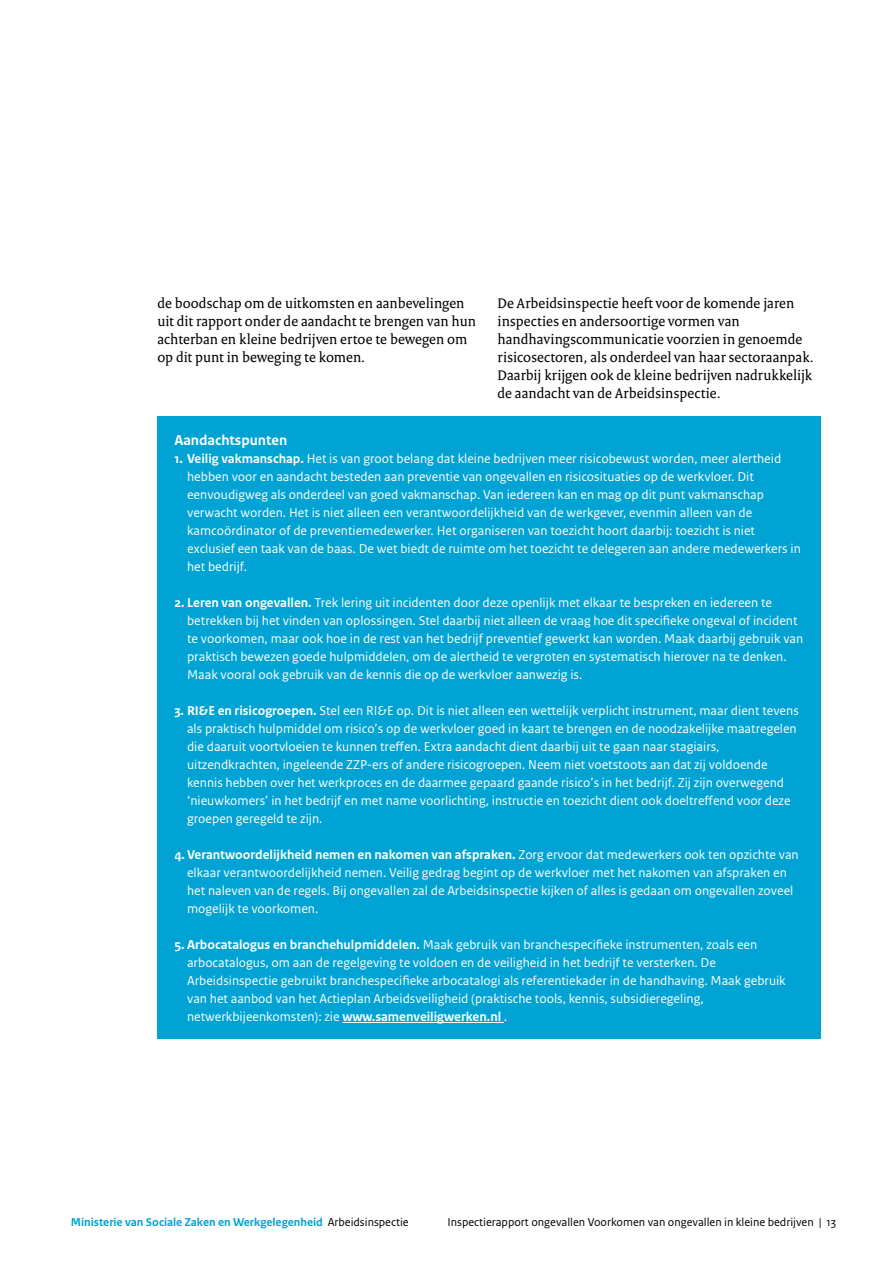
<style>
.page{position:relative;width:893px;height:1263px;background:#fff}
.page>*{position:absolute;margin:0;border:0;box-sizing:border-box;transform-origin:0 0}
.t1{font:15px/18px "Rijksoverheid Serif";letter-spacing:.005em;color:#000}
.t2{font:700 15px "Rijksoverheid Sans Text";color:#fff}
.t3{font:13.5px/18px "Rijksoverheid Sans Text";color:#fff}
.t4{font:12px "Rijksoverheid Sans Text";color:#000}
.t5{font:700 12px "Rijksoverheid Sans Text";color:#00a3d3}
.s1{font-weight:700}
.s2{font-weight:400;color:#000}
</style>
<div class="page">
<div style="left:157px;top:416px;width:664px;height:622px;background:#00a3d3"></div>
<hr style="left:342px;top:1022px;width:162px;height:1px;background:#fff">
<p class="t1" style="left:157px;top:294px;width:320px">de boodschap om de uitkomsten en aanbevelingen uit dit rapport onder de aandacht te brengen van hun achterban en kleine bedrijven ertoe te bewegen om op dit punt in beweging te komen.</p>
<p class="t1" style="left:497px;top:294px;width:318px">De Arbeidsinspectie heeft voor de komende jaren inspecties en andersoortige vormen van handhavingscommunicatie voorzien in genoemde risicosectoren, als onderdeel van haar sectoraanpak.<br>Daarbij krijgen ook de kleine bedrijven nadrukkelijk de aandacht van de Arbeidsinspectie.</p>
<p class="t2" style="left:174px;top:432px;width:115px">Aandachtspunten</p>
<p class="t3" style="left:187px;top:450px;width:615px;text-indent:-13px"><span class="s1">1. Veilig vakmanschap.</span> Het is van groot belang dat kleine bedrijven meer risicobewust worden, meer alertheid hebben voor en aandacht besteden aan preventie van ongevallen en risicosituaties op de werkvloer. Dit eenvoudigweg als onderdeel van goed vakmanschap. Van iedereen kan en mag op dit punt vakmanschap verwacht worden. Het is niet alleen een verantwoordelijkheid van de werkgever, evenmin alleen van de kamcoördinator of de preventiemedewerker. Het organiseren van toezicht hoort daarbij: toezicht is niet exclusief een taak van de baas. De wet biedt de ruimte om het toezicht te delegeren aan andere medewerkers in het bedrijf.</p>
<p class="t3" style="left:187px;top:594px;width:618px;text-indent:-13px"><span class="s1">2. Leren van ongevallen.</span> Trek lering uit incidenten door deze openlijk met elkaar te bespreken en iedereen te betrekken bij het vinden van oplossingen. Stel daarbij niet alleen de vraag hoe dit specifieke ongeval of incident te voorkomen, maar ook hoe in de rest van het bedrijf preventief gewerkt kan worden. Maak daarbij gebruik van praktisch bewezen goede hulpmiddelen, om de alertheid te vergroten en systematisch hierover na te denken.<br>Maak vooral ook gebruik van de kennis die op de werkvloer aanwezig is.</p>
<p class="t3" style="left:187px;top:702px;width:613px;text-indent:-13px"><span class="s1">3. RI&amp;E en risicogroepen.</span> Stel een RI&amp;E op. Dit is niet alleen een wettelijk verplicht instrument, maar dient tevens als praktisch hulpmiddel om risico’s op de werkvloer goed in kaart te brengen en de noodzakelijke maatregelen die daaruit voortvloeien te kunnen treffen. Extra aandacht dient daarbij uit te gaan naar stagiairs, uitzendkrachten, ingeleende ZZP-ers of andere risicogroepen. Neem niet voetstoots aan dat zij voldoende kennis hebben over het werkproces en de daarmee gepaard gaande risico’s in het bedrijf. Zij zijn overwegend ‘nieuwkomers’ in het bedrijf en met name voorlichting, instructie en toezicht dient ook doeltreffend voor deze groepen geregeld te zijn.</p>
<p class="t3" style="left:187px;top:846px;width:613px;text-indent:-13px"><span class="s1">4. Verantwoordelijkheid nemen en nakomen van afspraken.</span> Zorg ervoor dat medewerkers ook ten opzichte van elkaar verantwoordelijkheid nemen. Veilig gedrag begint op de werkvloer met het nakomen van afspraken en het naleven van de regels. Bij ongevallen zal de Arbeidsinspectie kijken of alles is gedaan om ongevallen zoveel mogelijk te voorkomen.</p>
<p class="t3" style="left:187px;top:936px;width:600px;text-indent:-13px"><span class="s1">5. Arbocatalogus en branchehulpmiddelen.</span> Maak gebruik van branchespecifieke instrumenten, zoals een arbocatalogus, om aan de regelgeving te voldoen en de veiligheid in het bedrijf te versterken. De Arbeidsinspectie gebruikt branchespecifieke arbocatalogi als referentiekader in de handhaving. Maak gebruik van het aanbod van het Actieplan Arbeidsveiligheid (praktische tools, kennis, subsidieregeling, netwerkbijeenkomsten): zie <span class="s1">www.samenveiligwerken.nl</span> .</p>
<p class="t5" style="left:71px;top:1215px;width:339px">Ministerie van Sociale Zaken en Werkgelegenheid <span class="s2">Arbeidsinspectie</span></p>
<p class="t4" style="left:448px;top:1215px;width:390px">Inspectierapport ongevallen Voorkomen van ongevallen in kleine bedrijven | 13</p>
</div>
